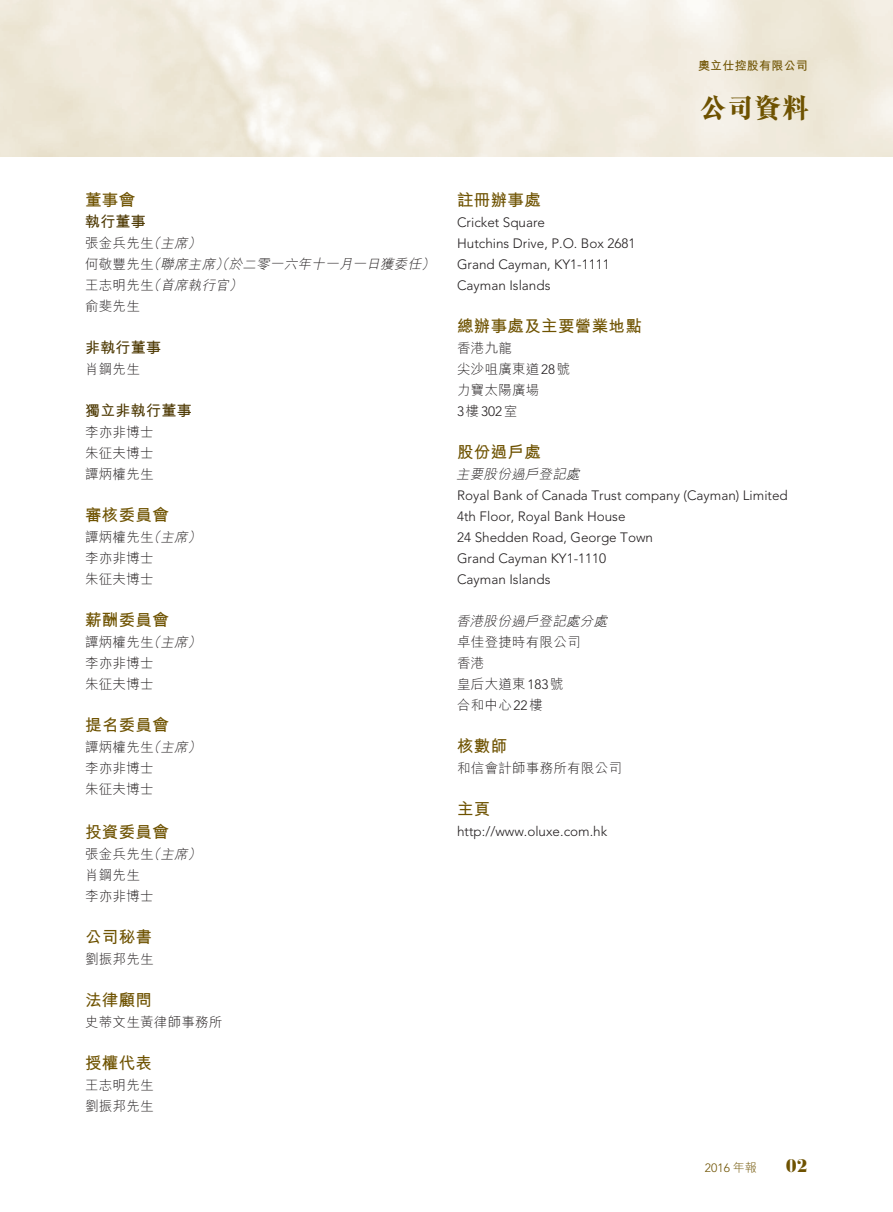
<style>
.page{position:relative;width:893px;height:1212px;background:#fff}
.page>*{position:absolute;margin:0;border:0;box-sizing:border-box;transform-origin:0 0}
.t1{font:800 27px "M Sung HK";color:#6e5200}
.t2{font:900 18px "Bauer Bodoni Std";color:#6e5200}
._01_H1{font:700 16.5px "M Hei HK";letter-spacing:.02em;color:#6e5200}
._02_H2{font:700 15px "M Hei HK";letter-spacing:.02em;color:#4c3700}
._00_txt{font:300 13.5px "Avenir LT Std";color:#231f20}
._00_txt-2{font:300 13.5px "M Hei HK";letter-spacing:.02em;color:#231f20}
._00_txt-3{font:italic 300 13.5px "M Hei HK";color:#231f20}
.t3{font:700 12px "M Hei HK";letter-spacing:.02em;color:#6e5200}
.t4{font:300 12px "Avenir LT Std";color:#6e5200}
.s1{font-style:italic}
.s2{font-style:normal}
.s3{font-family:"Avenir LT Std"}
.s4{font-family:"M Hei HK"}
</style>
<div class="page">
<p class="t3" style="left:698px;top:57px;width:111px">奧立仕控股有限公司</p>
<p class="t1" style="left:699px;top:94px;width:111px">公司資料</p>
<p class="_01_H1" style="left:85px;top:188px;width:52px">董事會</p>
<p class="_02_H2" style="left:85px;top:211px;width:62px">執行董事</p>
<p class="_00_txt-2" style="left:85px;top:236px;width:120px">張金兵先生<span class="s1">（主席）</span></p>
<p class="_00_txt-3" style="left:85px;top:257px;width:354px"><span class="s2">何敬豐先生</span>（聯席主席）（於二零一六年十一月一日獲委任）</p>
<p class="_00_txt-3" style="left:85px;top:278px;width:162px"><span class="s2">王志明先生</span>（首席執行官）</p>
<p class="_00_txt-2" style="left:85px;top:299px;width:56px">俞斐先生</p>
<p class="_02_H2" style="left:85px;top:337px;width:78px">非執行董事</p>
<p class="_00_txt-2" style="left:85px;top:362px;width:56px">肖鋼先生</p>
<p class="_02_H2" style="left:85px;top:400px;width:108px">獨立非執行董事</p>
<p class="_00_txt-2" style="left:85px;top:425px;width:70px">李亦非博士</p>
<p class="_00_txt-2" style="left:85px;top:446px;width:70px">朱征夫博士</p>
<p class="_00_txt-2" style="left:85px;top:467px;width:70px">譚炳權先生</p>
<p class="_01_H1" style="left:85px;top:503px;width:85px">審核委員會</p>
<p class="_00_txt-2" style="left:85px;top:530px;width:120px">譚炳權先生<span class="s1">（主席）</span></p>
<p class="_00_txt-2" style="left:85px;top:551px;width:70px">李亦非博士</p>
<p class="_00_txt-2" style="left:85px;top:572px;width:70px">朱征夫博士</p>
<p class="_01_H1" style="left:85px;top:608px;width:85px">薪酬委員會</p>
<p class="_00_txt-2" style="left:85px;top:635px;width:120px">譚炳權先生<span class="s1">（主席）</span></p>
<p class="_00_txt-2" style="left:85px;top:656px;width:70px">李亦非博士</p>
<p class="_00_txt-2" style="left:85px;top:677px;width:70px">朱征夫博士</p>
<p class="_01_H1" style="left:85px;top:713px;width:85px">提名委員會</p>
<p class="_00_txt-2" style="left:85px;top:740px;width:120px">譚炳權先生<span class="s1">（主席）</span></p>
<p class="_00_txt-2" style="left:85px;top:761px;width:70px">李亦非博士</p>
<p class="_00_txt-2" style="left:85px;top:782px;width:70px">朱征夫博士</p>
<p class="_01_H1" style="left:85px;top:820px;width:85px">投資委員會</p>
<p class="_00_txt-2" style="left:85px;top:847px;width:120px">張金兵先生<span class="s1">（主席）</span></p>
<p class="_00_txt-2" style="left:85px;top:868px;width:56px">肖鋼先生</p>
<p class="_00_txt-2" style="left:85px;top:889px;width:70px">李亦非博士</p>
<p class="_01_H1" style="left:85px;top:925px;width:68px">公司秘書</p>
<p class="_00_txt-2" style="left:85px;top:952px;width:70px">劉振邦先生</p>
<p class="_01_H1" style="left:85px;top:988px;width:68px">法律顧問</p>
<p class="_00_txt-2" style="left:85px;top:1015px;width:139px">史蒂文生黃律師事務所</p>
<p class="_01_H1" style="left:85px;top:1051px;width:68px">授權代表</p>
<p class="_00_txt-2" style="left:85px;top:1078px;width:70px">王志明先生</p>
<p class="_00_txt-2" style="left:85px;top:1099px;width:70px">劉振邦先生</p>
<p class="_01_H1" style="left:457px;top:188px;width:85px">註冊辦事處</p>
<p class="_00_txt" style="left:457px;top:214px;width:90px">Cricket Square</p>
<p class="_00_txt" style="left:457px;top:235px;width:180px">Hutchins Drive, P.O. Box 2681</p>
<p class="_00_txt" style="left:457px;top:256px;width:154px">Grand Cayman, KY1-1111</p>
<p class="_00_txt" style="left:457px;top:277px;width:95px">Cayman Islands</p>
<p class="_01_H1" style="left:457px;top:314px;width:186px">總辦事處及主要營業地點</p>
<p class="_00_txt-2" style="left:457px;top:341px;width:56px">香港九龍</p>
<p class="_00_txt-2" style="left:457px;top:362px;width:115px">尖沙咀廣東道<span class="s3">28</span>號</p>
<p class="_00_txt-2" style="left:457px;top:383px;width:84px">力寶太陽廣場</p>
<p class="_00_txt" style="left:457px;top:403px;width:62px">3<span class="s4">樓</span>302<span class="s4">室</span></p>
<p class="_01_H1" style="left:457px;top:440px;width:85px">股份過戶處</p>
<p class="_00_txt-3" style="left:456px;top:467px;width:128px">主要股份過戶登記處</p>
<p class="_00_txt" style="left:457px;top:487px;width:332px">Royal Bank of Canada Trust company (Cayman) Limited</p>
<p class="_00_txt" style="left:457px;top:508px;width:170px">4th Floor, Royal Bank House</p>
<p class="_00_txt" style="left:457px;top:529px;width:197px">24 Shedden Road, George Town</p>
<p class="_00_txt" style="left:457px;top:550px;width:151px">Grand Cayman KY1-1110</p>
<p class="_00_txt" style="left:457px;top:571px;width:95px">Cayman Islands</p>
<p class="_00_txt-3" style="left:456px;top:614px;width:156px">香港股份過戶登記處分處</p>
<p class="_00_txt-2" style="left:457px;top:635px;width:125px">卓佳登捷時有限公司</p>
<p class="_00_txt-2" style="left:457px;top:656px;width:29px">香港</p>
<p class="_00_txt-2" style="left:457px;top:677px;width:108px">皇后大道東<span class="s3">183</span>號</p>
<p class="_00_txt-2" style="left:457px;top:698px;width:87px">合和中心<span class="s3">22</span>樓</p>
<p class="_01_H1" style="left:457px;top:734px;width:52px">核數師</p>
<p class="_00_txt-2" style="left:457px;top:761px;width:166px">和信會計師事務所有限公司</p>
<p class="_01_H1" style="left:457px;top:797px;width:35px">主頁</p>
<p class="_00_txt" style="left:457px;top:823px;width:152px">http://www.oluxe.com.hk</p>
<p class="t4" style="left:705px;top:1161px;width:53px">2016 <span class="s4">年報</span></p>
<p class="t2" style="left:786px;top:1154px;width:24px">02</p>
</div>
